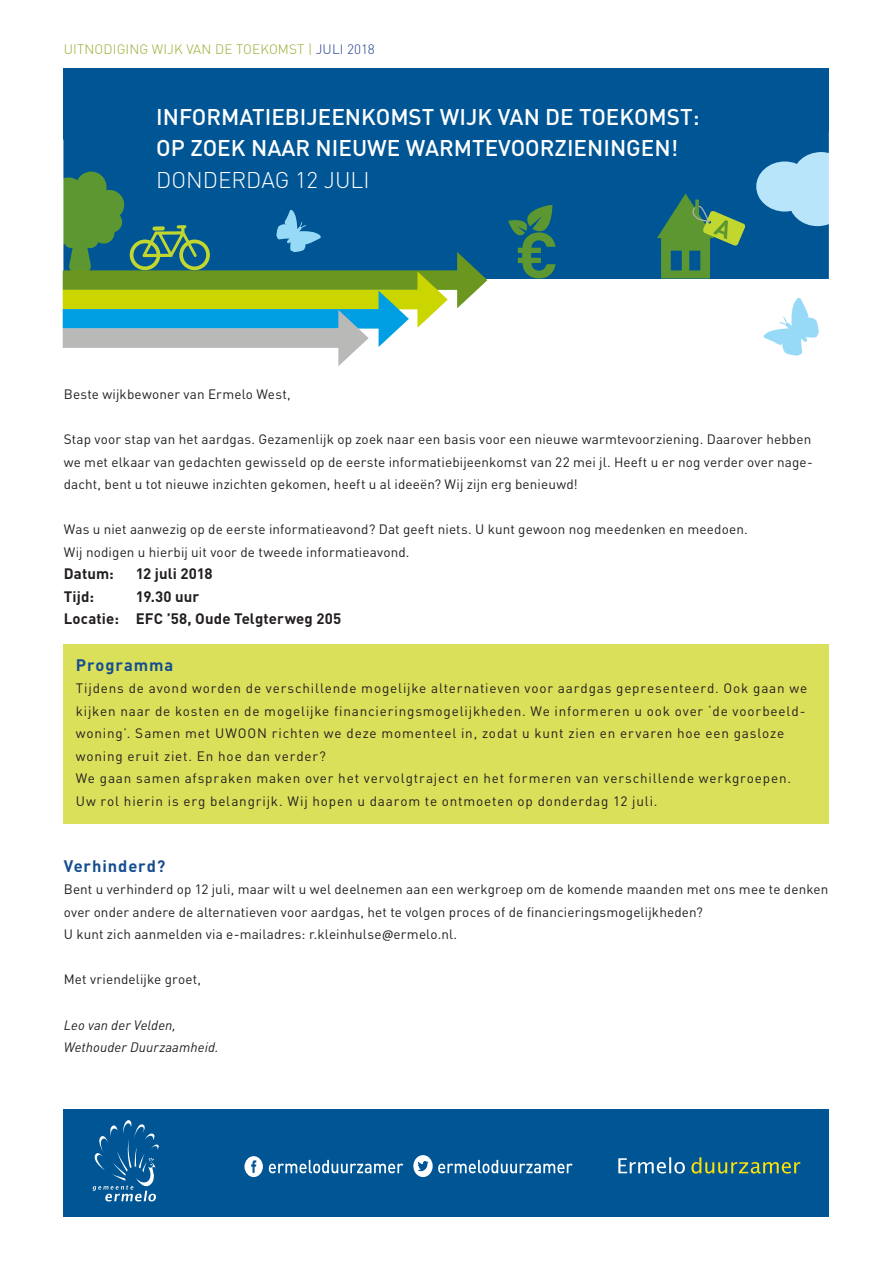
<style>
.page{position:relative;width:893px;height:1263px;background:#fff}
.page>*{position:absolute;margin:0;border:0;box-sizing:border-box;transform-origin:0 0}
.t1{font:500 22.5px "DIN Pro";color:#fff}
.t2{font:300 22.5px "DIN Pro";color:#fff}
.t3{font:700 16.5px "DIN Pro";letter-spacing:.055em;color:#154e8f}
.t4{font:700 15px "DIN Pro";letter-spacing:.01em;color:#231f20}
.t5{font:13.5px/22.5px "DIN Pro";letter-spacing:.06em;color:#231f20}
.t6{font:13.5px/22.5px "DIN Pro";letter-spacing:.01em;color:#231f20}
.t7{font:13.5px/22.5px "DIN Pro";letter-spacing:.03em;color:#231f20;text-align:justify}
.t8{font:italic 13.5px "DIN Pro";letter-spacing:.01em;color:#231f20}
.t9{font:300 13.5px "DIN Pro";letter-spacing:.01em;color:#97ad32}
.s1{color:#253f8e}
.s2{font-family:"Calibri"}
</style>
<div class="page">
<div style="left:63px;top:68px;width:766px;height:211px;background:#005595"></div>
<svg style="left:763px;top:298px;width:56px;height:58px"></svg>
<svg style="left:508px;top:205px;width:47px;height:74px"></svg>
<div style="left:792px;top:152px;width:58px;height:50px;background:#b9e5fa;border-radius:50%"></div>
<div style="left:756px;top:161px;width:57px;height:51px;background:#b9e5fa;border-radius:50%"></div>
<div style="left:789px;top:176px;width:57px;height:50px;background:#b9e5fa;border-radius:50%"></div>
<svg style="left:130px;top:225px;width:80px;height:45px"></svg>
<svg style="left:829px;top:153px;width:21px;height:71px"></svg>
<svg style="left:276px;top:210px;width:45px;height:42px"></svg>
<svg style="left:657px;top:193px;width:88px;height:85px"></svg>
<svg style="left:62px;top:140px;width:62px;height:193px"></svg>
<div style="left:63px;top:270px;width:406px;height:20px;background:#6b971f"></div>
<svg style="left:457px;top:252px;width:30px;height:56px"></svg>
<div style="left:63px;top:290px;width:366px;height:19px;background:#cbd500"></div>
<svg style="left:417px;top:271px;width:31px;height:57px"></svg>
<div style="left:63px;top:309px;width:327px;height:20px;background:#009fe3"></div>
<svg style="left:379px;top:291px;width:30px;height:56px"></svg>
<div style="left:63px;top:328px;width:287px;height:20px;background:#b9b9b8"></div>
<svg style="left:338px;top:310px;width:31px;height:56px"></svg>
<div style="left:64px;top:1109px;width:765px;height:107px;background:#005595"></div>
<svg style="left:93px;top:1120px;width:66px;height:81px"></svg>
<svg style="left:618px;top:1157px;width:67px;height:16px"></svg>
<svg style="left:691px;top:1157px;width:109px;height:16px"></svg>
<svg style="left:269px;top:1160px;width:134px;height:13px"></svg>
<svg style="left:413px;top:1155px;width:160px;height:22px"></svg>
<svg style="left:244px;top:1156px;width:19px;height:21px"></svg>
<div style="left:64px;top:645px;width:765px;height:179px;background:#dbe05a"></div>
<p class="t9" style="left:64px;top:40px;width:313px">UITNODIGING WIJK VAN DE TOEKOMST | <span class="s1">JULI 2018</span></p>
<p class="t1" style="left:156px;top:101px;width:545px">INFORMATIEBIJEENKOMST WIJK VAN DE TOEKOMST:</p>
<p class="t1" style="left:156px;top:133px;width:523px">OP ZOEK NAAR NIEUWE WARMTEVOORZIENINGEN!</p>
<p class="t2" style="left:156px;top:164px;width:215px">DONDERDAG 12 JULI</p>
<p class="t7" style="left:64px;top:383px;width:228px">Beste wijkbewoner van Ermelo West,</p>
<p class="t7" style="left:64px;top:428px;width:751px">Stap voor stap van het aardgas. Gezamenlijk op zoek naar een basis voor een nieuwe warmtevoorziening. Daarover hebben we met elkaar van gedachten gewisseld op de eerste informatiebijeenkomst van 22 mei jl. Heeft u er nog verder over nage&shy;dacht, bent u tot nieuwe inzichten gekomen, heeft u al ideeën? Wij zijn erg benieuwd!</p>
<p class="t6" style="left:64px;top:518px;width:686px">Was u niet aanwezig op de eerste informatieavond? Dat geeft niets. U kunt gewoon nog meedenken en meedoen.</p>
<p class="t6" style="left:64px;top:540px;width:347px">Wij nodigen u hierbij uit voor de tweede informatieavond.</p>
<p class="t4" style="left:64px;top:564px;width:52px">Datum:</p>
<p class="t4" style="left:136px;top:564px;width:78px">12 juli 2018</p>
<p class="t4" style="left:64px;top:586px;width:32px">Tijd:</p>
<p class="t4" style="left:136px;top:586px;width:65px">19.30 uur</p>
<p class="t4" style="left:64px;top:609px;width:279px">Locatie: EFC ’58, Oude Telgterweg 205</p>
<p class="t3" style="left:76px;top:653px;width:99px">Programma</p>
<p class="t5" style="left:76px;top:676px;width:733px">Tijdens de avond worden de verschillende mogelijke alternatieven voor aardgas gepresenteerd. Ook gaan we kijken naar de kosten en de mogelijke financieringsmogelijkheden. We informeren u ook over ‘de voorbeeld&shy;woning’. Samen met UWOON richten we deze momenteel in, zodat u kunt zien en ervaren hoe een gasloze woning eruit ziet. En hoe dan verder?</p>
<p class="t5" style="left:76px;top:766px;width:717px">We gaan samen afspraken maken over het vervolgtraject en het formeren van verschillende werkgroepen.</p>
<p class="t5" style="left:76px;top:789px;width:583px">Uw rol hierin is erg belangrijk. Wij hopen u daarom te ontmoeten op donderdag 12 juli.</p>
<p class="t3" style="left:64px;top:855px;width:103px">Verhinderd?</p>
<p class="t6" style="left:64px;top:878px;width:766px">Bent u verhinderd op 12 juli, maar wilt u wel deelnemen aan een werkgroep om de komende maanden met ons mee te denken over onder andere de alternatieven voor aardgas, het te volgen proces of de financieringsmogelijkheden?</p>
<p class="t6" style="left:64px;top:923px;width:395px">U kunt zich aanmelden via e-mailadres: r.kleinhulse<span class="s2">@</span>ermelo.nl.</p>
<p class="t6" style="left:64px;top:968px;width:139px">Met vriendelijke groet,</p>
<p class="t8" style="left:64px;top:1016px;width:114px">Leo van der Velden,</p>
<p class="t8" style="left:64px;top:1039px;width:156px">Wethouder Duurzaamheid.</p>
</div>
